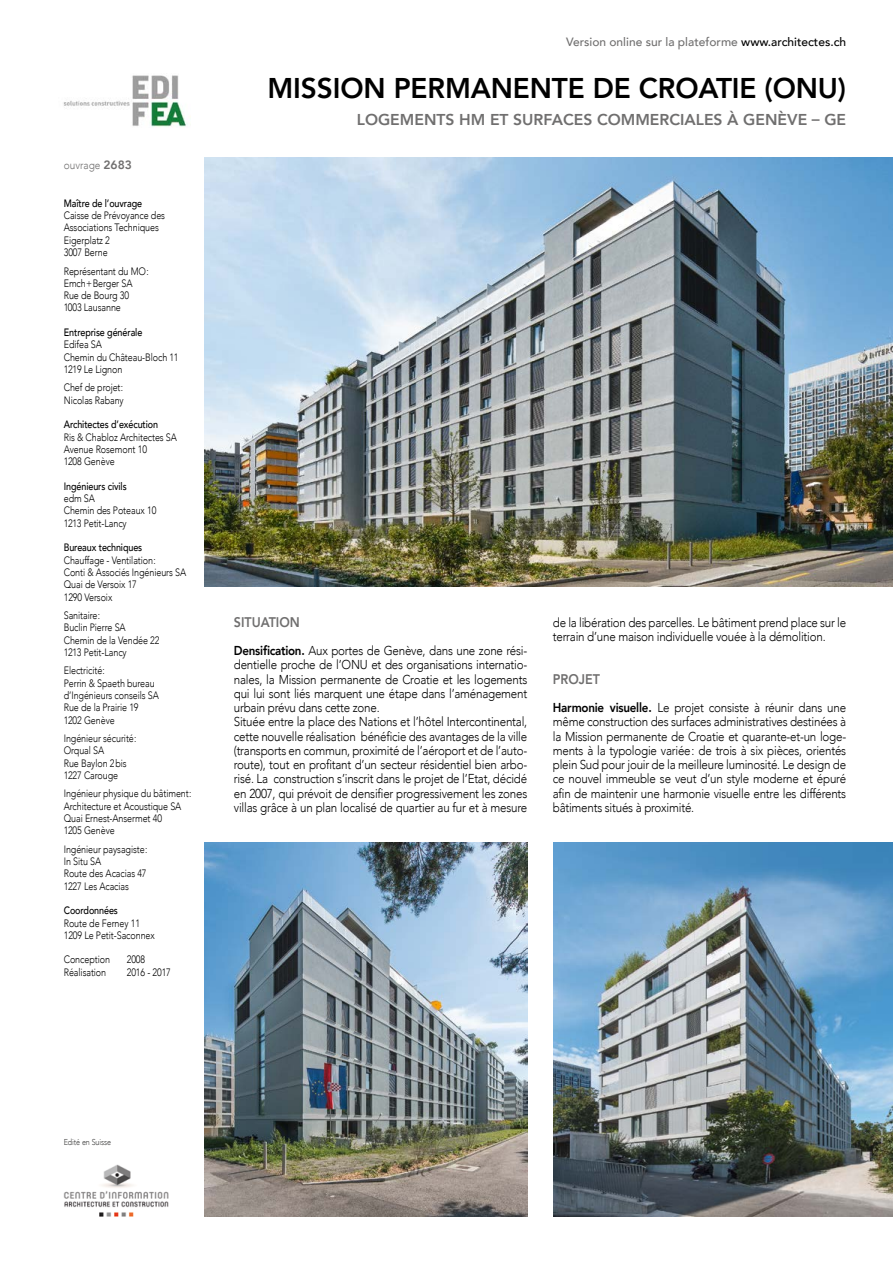
<style>
.page{position:relative;width:893px;height:1263px;background:#fff}
.page>*{position:absolute;margin:0;border:0;box-sizing:border-box;transform-origin:0 0}
.t1{font:800 28.5px "Avenir";letter-spacing:-.005em;color:#000}
.t2{font:800 15.75px "Avenir";color:#706f6f}
.t3{font:800 13.95px "Avenir";color:#706f6f;scale:.9 1}
.t4{font:300 12.9px/14.2px "Avenir";letter-spacing:-.02em;color:#000;scale:.9 1}
.t5{font:500 12px "Avenir";color:#706f6f}
.t6{font:300 11.25px "Avenir";color:#706f6f;scale:.9 1}
.t7{font:300 10.65px/12.3px "Avenir";letter-spacing:-.01em;color:#000;scale:.84 1}
.t8{font:500 10.65px "Avenir";letter-spacing:-.01em;color:#000;scale:.84 1}
.t9{font:300 8.55px "Avenir";letter-spacing:-.01em;color:#3c3c3b;scale:.84 1}
.s1{font-weight:800;font-size:12px}
.s2{color:#000}
.s3{font-weight:800}
</style>
<div class="page">
<img style="left:204px;top:157px;width:689px;height:430px">
<img style="left:554px;top:842px;width:339px;height:374px">
<img style="left:204px;top:842px;width:323px;height:374px">
<img style="left:63px;top:1164px;width:106px;height:53px">
<img style="left:63px;top:75px;width:125px;height:52px">
<p class="t6" style="left:64px;top:159px;width:77px">ouvrage <span class="s1">2683</span></p>
<p class="t8" style="left:64px;top:194px;width:95px">Maître de l’ouvrage</p>
<p class="t7" style="left:64px;top:209px;width:122px">Caisse de Prévoyance des<br>Associations Techniques<br>Eigerplatz 2<br>3007 Berne</p>
<p class="t7" style="left:64px;top:265px;width:103px">Représentant du MO:<br>Emch+Berger SA<br>Rue de Bourg 30<br>1003 Lausanne</p>
<p class="t8" style="left:64px;top:323px;width:95px">Entreprise générale</p>
<p class="t7" style="left:64px;top:338px;width:138px">Edifea SA<br>Chemin du Château-Bloch 11<br>1219 Le Lignon</p>
<p class="t7" style="left:64px;top:382px;width:73px">Chef de projet:<br>Nicolas Rabany</p>
<p class="t8" style="left:64px;top:415px;width:114px">Architectes d’exécution</p>
<p class="t7" style="left:64px;top:431px;width:136px">Ris &amp; Chabloz Architectes SA<br>Avenue Rosemont 10<br>1208 Genève</p>
<p class="t8" style="left:64px;top:477px;width:76px">Ingénieurs civils</p>
<p class="t7" style="left:64px;top:492px;width:112px">edm SA<br>Chemin des Poteaux 10<br>1213 Petit-Lancy</p>
<p class="t8" style="left:64px;top:538px;width:95px">Bureaux techniques</p>
<p class="t7" style="left:64px;top:554px;width:147px">Chauffage - Ventilation:<br>Conti &amp; Associés Ingénieurs SA<br>Quai de Versoix 17<br>1290 Versoix</p>
<p class="t7" style="left:64px;top:609px;width:115px">Sanitaire:<br>Buclin Pierre SA<br>Chemin de la Vendée 22<br>1213 Petit-Lancy</p>
<p class="t7" style="left:64px;top:664px;width:115px">Electricité:<br>Perrin &amp; Spaeth bureau d’Ingénieurs conseils SA<br>Rue de la Prairie 19<br>1202 Genève</p>
<p class="t7" style="left:64px;top:732px;width:88px">Ingénieur sécurité:<br>Orqual SA<br>Rue Baylon 2bis<br>1227 Carouge</p>
<p class="t7" style="left:64px;top:787px;width:154px">Ingénieur physique du bâtiment:<br>Architecture et Acoustique SA<br>Quai Ernest-Ansermet 40<br>1205 Genève</p>
<p class="t7" style="left:64px;top:843px;width:101px">Ingénieur paysagiste:<br>In Situ SA<br>Route des Acacias 47<br>1227 Les Acacias</p>
<p class="t8" style="left:64px;top:901px;width:66px">Coordonnées</p>
<p class="t7" style="left:64px;top:917px;width:110px">Route de Ferney 11<br>1209 Le Petit-Saconnex</p>
<p class="t7" style="left:64px;top:954px;width:57px">Conception</p>
<p class="t7" style="left:127px;top:954px;width:23px">2008</p>
<p class="t7" style="left:64px;top:966px;width:52px">Réalisation</p>
<p class="t7" style="left:127px;top:966px;width:54px">2016 - 2017</p>
<p class="t5" style="left:566px;top:32px;width:282px">Version online sur la plateforme <span class="s2">www.architectes.ch</span></p>
<h1 class="t1" style="left:268px;top:66px;width:580px">MISSION PERMANENTE DE CROATIE (ONU)</h1>
<p class="t2" style="left:357px;top:107px;width:491px">LOGEMENTS HM ET SURFACES COMMERCIALES À GENÈVE – GE</p>
<p class="t3" style="left:234px;top:611px;width:75px">SITUATION</p>
<p class="t4" style="left:234px;top:644px;width:328px"><span class="s3">Densification.</span> Aux portes de Genève, dans une zone rési&shy;dentielle proche de l’ONU et des organisations internatio&shy;nales, la Mission permanente de Croatie et les logements qui lui sont liés marquent une étape dans l’aménagement urbain prévu dans cette zone.<br>Située entre la place des Nations et l’hôtel Intercontinental, cette nouvelle réalisation bénéficie des avantages de la ville (transports en commun, proximité de l’aéroport et de l’auto&shy;route), tout en profitant d’un secteur résidentiel bien arbo&shy;risé. La construction s’inscrit dans le projet de l’Etat, décidé en 2007, qui prévoit de densifier progressivement les zones villas grâce à un plan localisé de quartier au fur et à mesure</p>
<p class="t4" style="left:553px;top:615px;width:328px">de la libération des parcelles. Le bâtiment prend place sur le terrain d’une maison individuelle vouée à la démolition.</p>
<p class="t3" style="left:553px;top:668px;width:54px">PROJET</p>
<p class="t4" style="left:553px;top:701px;width:327px;text-align:justify"><span class="s3">Harmonie visuelle.</span> Le projet consiste à réunir dans une même construction des surfaces administratives destinées à la Mission permanente de Croatie et quarante-et-un loge&shy;ments à la typologie variée: de trois à six pièces, orientés plein Sud pour jouir de la meilleure luminosité. Le design de ce nouvel immeuble se veut d’un style moderne et épuré afin de maintenir une harmonie visuelle entre les différents bâtiments situés à proximité.</p>
<p class="t9" style="left:64px;top:1137px;width:58px">Edité en Suisse</p>
</div>
